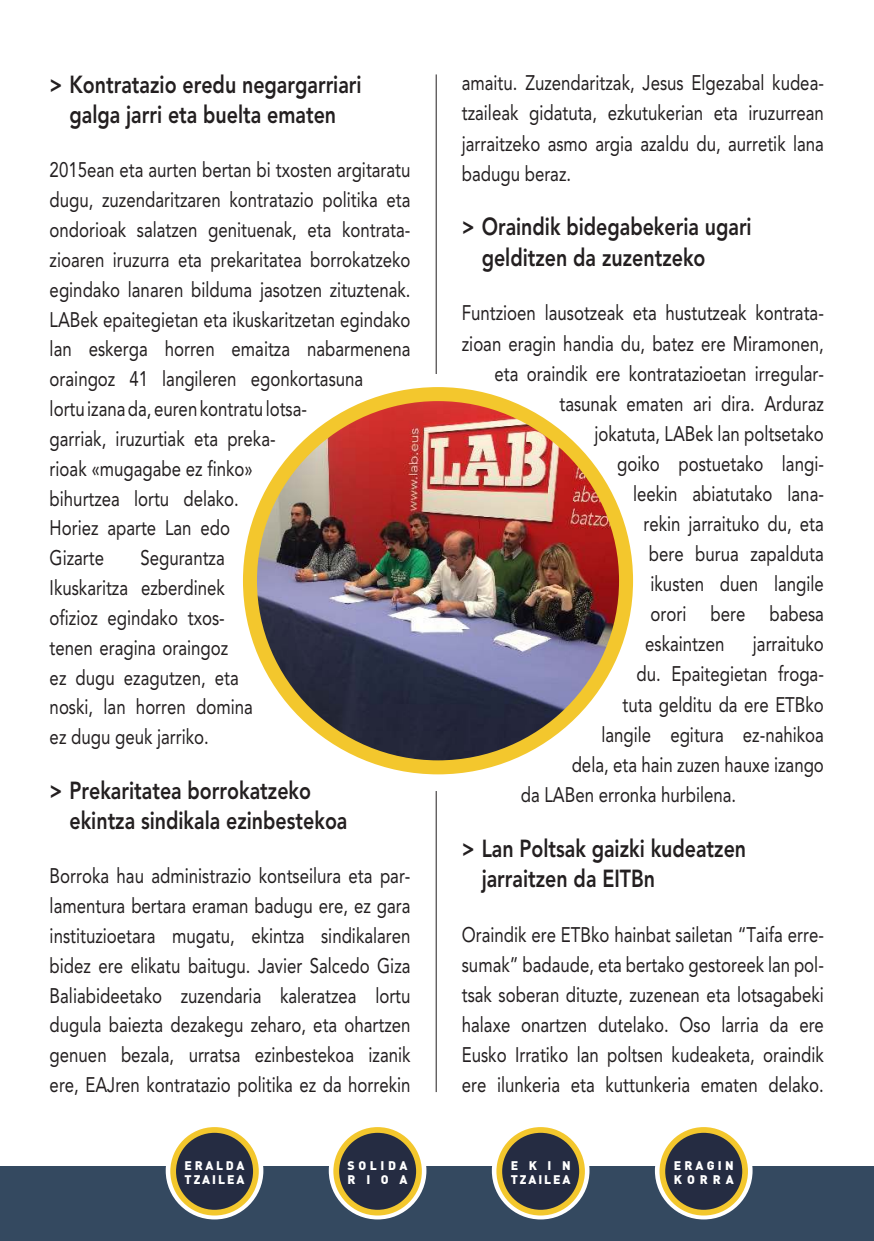
<style>
.page{position:relative;width:874px;height:1241px;background:#fff}
.page>*{position:absolute;margin:0;border:0;box-sizing:border-box;transform-origin:0 0}
.t1{font:800 24.5px/29.8px "Avenir LT Std";color:#231f20;scale:.8 1}
.t2{font:21px/29.8px "Avenir LT Std";color:#231f20;text-align:justify;scale:.8 1}
.t3{font:900 12.25px/14.7px "DIN Black";letter-spacing:.16em;color:#fff}
.t4{font:900 12.25px/14.7px "DIN Black";letter-spacing:.26em;color:#fff}
.t5{font:900 12.25px/14.7px "DIN Black";letter-spacing:.29em;color:#fff}
</style>
<div class="page">
<div style="left:0;top:1166px;width:873px;height:74px;background:#344960"></div>
<div style="left:166px;top:1121px;width:97px;height:98px;border:6px solid #fff;border-radius:50%"></div>
<div style="left:173px;top:1129px;width:83px;height:83px;background:#252c42;border-radius:50%"></div>
<div style="left:170px;top:1126px;width:89px;height:89px;border:6px solid #f3c72d;border-radius:50%"></div>
<div style="left:328px;top:1121px;width:98px;height:98px;border:6px solid #fff;border-radius:50%"></div>
<div style="left:336px;top:1129px;width:83px;height:83px;background:#252c42;border-radius:50%"></div>
<div style="left:333px;top:1126px;width:88px;height:89px;border:6px solid #f3c72d;border-radius:50%"></div>
<div style="left:491px;top:1121px;width:98px;height:98px;border:6px solid #fff;border-radius:50%"></div>
<div style="left:499px;top:1129px;width:82px;height:83px;background:#252c42;border-radius:50%"></div>
<div style="left:496px;top:1126px;width:88px;height:89px;border:6px solid #f3c72d;border-radius:50%"></div>
<div style="left:654px;top:1121px;width:98px;height:98px;border:6px solid #fff;border-radius:50%"></div>
<div style="left:662px;top:1129px;width:82px;height:83px;background:#252c42;border-radius:50%"></div>
<div style="left:659px;top:1126px;width:88px;height:89px;border:6px solid #f3c72d;border-radius:50%"></div>
<hr style="left:435px;top:74px;width:1px;height:300px;background:#231f20">
<hr style="left:435px;top:790px;width:1px;height:301px;background:#231f20">
<img style="left:250px;top:394px;width:375px;height:373px">
<div style="left:243px;top:387px;width:389px;height:387px;border:14px solid #f3c72d;border-radius:50%"></div>
<p class="t1" style="left:50px;top:72px;width:391px;text-align:center">&gt; Kontratazio eredu negargarriari galga jarri eta buelta ematen</p>
<p class="t2" style="left:50px;top:157px;width:452px;text-align:left">2015ean eta aurten bertan bi txosten argitaratu dugu, zuzendaritzaren kontratazio politika eta ondorioak salatzen genituenak, eta kontrata&shy;zioaren iruzurra eta prekaritatea borrokatzeko egindako lanaren bilduma jasotzen zituztenak.<br>LABek epaitegietan eta ikuskaritzetan egindako lan eskerga horren emaitza nabarmenena oraingoz 41 langileren egonkortasuna<br>lortu izana da, euren kontratu lotsa-<br>garriak, iruzurtiak eta preka-<br>rioak «mugagabe ez finko»<br>bihurtzea lortu delako.<br>Horiez aparte Lan edo<br>Gizarte</p>
<p class="t2" style="left:50px;top:544px;width:255px;text-align:left;text-indent:91px">Segurantza<br>Ikuskaritza ezberdinek ofizioz egindako txos&shy;tenen eragina oraingoz<br>ez dugu ezagutzen, eta noski, lan horren domina ez dugu geuk jarriko.</p>
<p class="t1" style="left:69px;top:777px;width:349px;text-indent:-20px">&gt; Prekaritatea borrokatzeko ekintza sindikala ezinbestekoa</p>
<p class="t2" style="left:50px;top:862px;width:452px">Borroka hau administrazio kontseilura eta par&shy;lamentura bertara eraman badugu ere, ez gara instituzioetara mugatu, ekintza sindikalaren bidez ere elikatu baitugu. Javier Salcedo Giza Baliabideetako zuzendaria kaleratzea lortu dugula baiezta dezakegu zeharo, eta ohartzen genuen bezala, urratsa ezinbestekoa izanik ere, EAJren kontratazio politika ez da horrekin</p>
<p class="t2" style="left:461px;top:70px;width:454px">amaitu. Zuzendaritzak, Jesus Elgezabal kudea&shy;tzaileak gidatuta, ezkutukerian eta iruzurrean jarraitzeko asmo argia azaldu du, aurretik lana badugu beraz.</p>
<p class="t1" style="left:481px;top:214px;width:339px;text-indent:-20px">&gt; Oraindik bidegabekeria ugari gelditzen da zuzentzeko</p>
<p class="t2" style="left:461px;top:300px;width:454px">Funtzioen lausotzeak eta hustutzeak kontrata-</p>
<p class="t2" style="left:461px;top:330px;width:454px">zioan eragin handia du, batez ere Miramonen,</p>
<p class="t2" style="left:494px;top:360px;width:413px">eta oraindik ere kontratazioetan irregular-</p>
<p class="t2" style="left:559px;top:390px;width:332px">tasunak ematen ari dira. Arduraz</p>
<p class="t2" style="left:594px;top:420px;width:288px">jokatuta, LABek lan poltsetako</p>
<p class="t2" style="left:617px;top:450px;width:260px">goiko postuetako langi-</p>
<p class="t2" style="left:632px;top:480px;width:240px">leekin abiatutako lana-</p>
<p class="t2" style="left:643px;top:510px;width:227px">rekin jarraituko du, eta</p>
<p class="t2" style="left:648px;top:540px;width:220px">bere burua zapalduta</p>
<p class="t2" style="left:650px;top:570px;width:218px">ikusten duen langile</p>
<p class="t2" style="left:650px;top:600px;width:218px">orori bere babesa</p>
<p class="t2" style="left:645px;top:631px;width:100px">eskaintzen</p>
<p class="t2" style="left:752px;top:631px;width:90px">jarraituko</p>
<p class="t2" style="left:636px;top:661px;width:236px">du. Epaitegietan froga-</p>
<p class="t2" style="left:622px;top:691px;width:253px">tuta gelditu da ere ETBko</p>
<p class="t2" style="left:601px;top:721px;width:279px">langile egitura ez-nahikoa</p>
<p class="t2" style="left:571px;top:751px;width:316px">dela, eta hain zuzen hauxe izango</p>
<p class="t2" style="left:520px;top:781px;width:270px">da LABen erronka hurbilena.</p>
<p class="t1" style="left:481px;top:835px;width:332px;text-indent:-20px">&gt; Lan Poltsak gaizki kudeatzen jarraitzen da EITBn</p>
<p class="t2" style="left:461px;top:920px;width:454px">Oraindik ere ETBko hainbat sailetan “Taifa erre&shy;sumak” badaude, eta bertako gestoreek lan pol&shy;tsak soberan dituzte, zuzenean eta lotsagabeki halaxe onartzen dutelako. Oso larria da ere Eusko Irratiko lan poltsen kudeaketa, oraindik ere ilunkeria eta kuttunkeria ematen delako.</p>
<p class="t3" style="left:184px;top:1157px;width:61px">ERALDA<br>TZAILEA</p>
<p class="t5" style="left:347px;top:1157px;width:61px">SOLIDA<br>RIOA</p>
<p class="t3" style="left:510px;top:1157px;width:61px">EKIN<br>TZAILEA</p>
<p class="t4" style="left:673px;top:1157px;width:61px">ERAGIN<br>KORRA</p>
</div>
